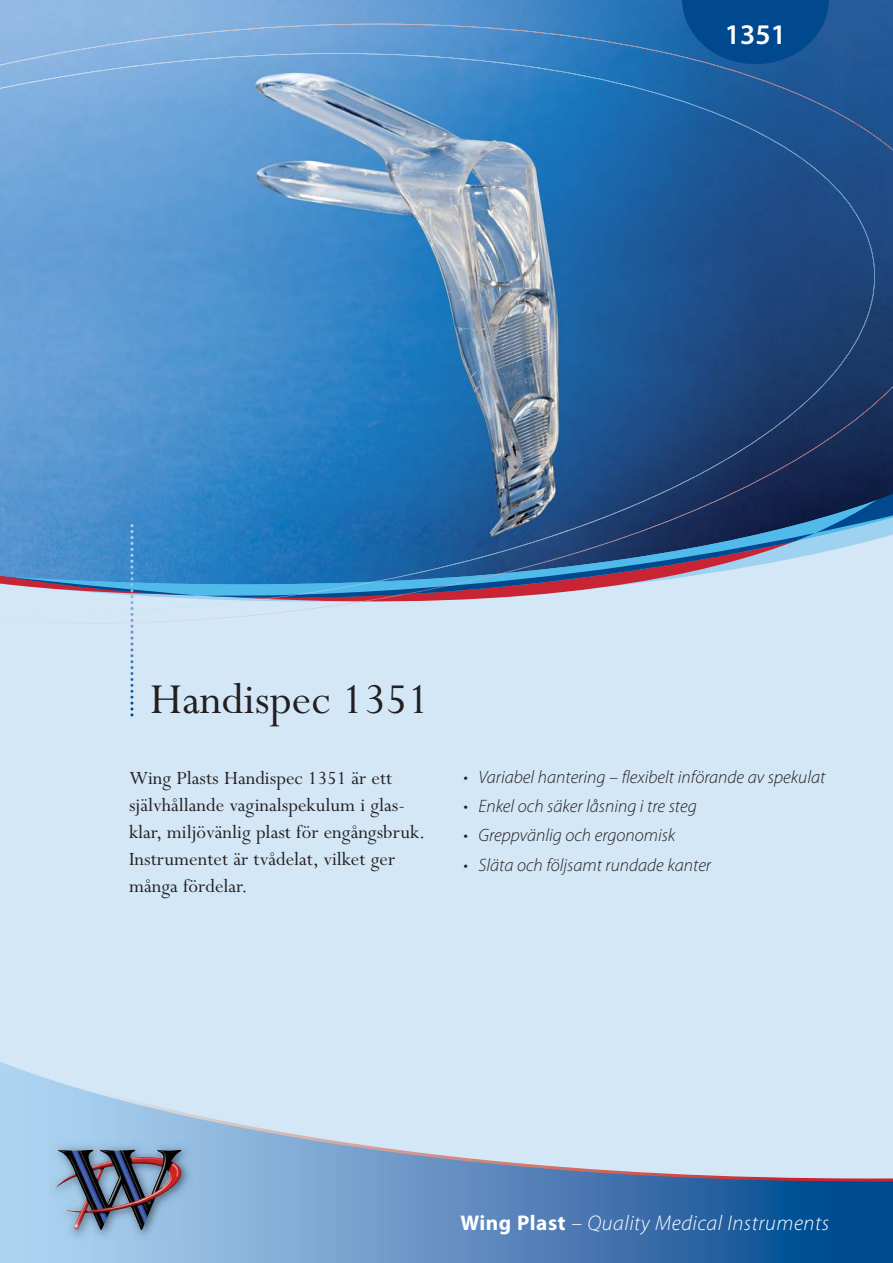
<style>
.page{position:relative;width:893px;height:1263px;background:#fff}
.page>*{position:absolute;margin:0;border:0;box-sizing:border-box;transform-origin:0 0}
.t1{font:48px "Perpetua";color:#231f20}
.t2{font:600 28.5px "Myriad Pro";color:#fff}
.t3{font:italic 300 21.3px "Myriad Pro";letter-spacing:.025em;color:#fff}
.t4{font:21px/27px "Perpetua";color:#231f20}
.t5{font:italic 300 18px "Myriad Pro";color:#231f20}
.s1{font-weight:700;font-style:normal}
</style>
<div class="page">
<svg style="left:0;top:1186px;width:893px;height:77px;background:#5688bc"></svg>
<div style="left:0;top:667px;width:893px;height:519px;background:#d4e7f7"></div>
<div style="left:504px;top:648px;width:389px;height:19px;background:#d4e7f7"></div>
<div style="left:504px;top:584px;width:389px;height:64px;background:#d4e7f7"></div>
<svg style="left:0;top:1058px;width:893px;height:123px;background:#c3d9ee"></svg>
<img style="left:50px;top:1142px;width:142px;height:98px">
<img style="left:54px;top:1150px;width:128px;height:80px">
<svg style="left:504px;top:584px;width:312px;height:27px;background:#d1d2e2"></svg>
<img style="left:0;top:0;width:893px;height:584px">
<svg style="left:682px;top:0;width:147px;height:64px;background:#044b90"></svg>
<img style="left:0;top:24px;width:578px;height:43px">
<img style="left:578px;top:36px;width:168px;height:38px">
<div style="left:740px;top:74px;width:119px;height:50px;background:#1f5696"></div>
<img style="left:854px;top:124px;width:39px;height:28px">
<img style="left:841px;top:385px;width:52px;height:47px">
<div style="left:775px;top:428px;width:67px;height:46px;background:#172a54"></div>
<img style="left:658px;top:473px;width:116px;height:51px">
<img style="left:504px;top:524px;width:161px;height:50px">
<img style="left:0;top:53px;width:568px;height:37px">
<img style="left:568px;top:71px;width:131px;height:35px">
<img style="left:693px;top:106px;width:112px;height:53px">
<div style="left:800px;top:159px;width:57px;height:53px;background:#1f4b86"></div>
<img style="left:826px;top:212px;width:51px;height:172px">
<img style="left:775px;top:380px;width:52px;height:49px">
<img style="left:694px;top:426px;width:81px;height:50px">
<img style="left:570px;top:476px;width:129px;height:53px">
<img style="left:504px;top:529px;width:72px;height:53px">
<svg style="left:0;top:524px;width:504px;height:192px;background:#99bdde"></svg>
<h2 class="t2" style="left:725px;top:24px;width:63px">1351</h2>
<h1 class="t1" style="left:150px;top:683px;width:281px">Handispec 1351</h1>
<p class="t4" style="left:129px;top:767px;width:298px">Wing Plasts Handispec 1351 är ett självhållande vaginalspekulum i glas&shy;klar, miljövänlig plast för engångsbruk.<br>Instrumentet är tvådelat, vilket ger många fördelar.</p>
<p class="t5" style="left:463px;top:770px;width:363px">• Variabel hantering – flexibelt införande av spekulat</p>
<p class="t5" style="left:463px;top:799px;width:235px">• Enkel och säker låsning i tre steg</p>
<p class="t5" style="left:463px;top:828px;width:213px">• Greppvänlig och ergonomisk</p>
<p class="t5" style="left:463px;top:858px;width:249px">• Släta och följsamt rundade kanter</p>
<p class="t3" style="left:460px;top:1215px;width:370px"><span class="s1">Wing Plast</span> – Quality Medical Instruments</p>
</div>
